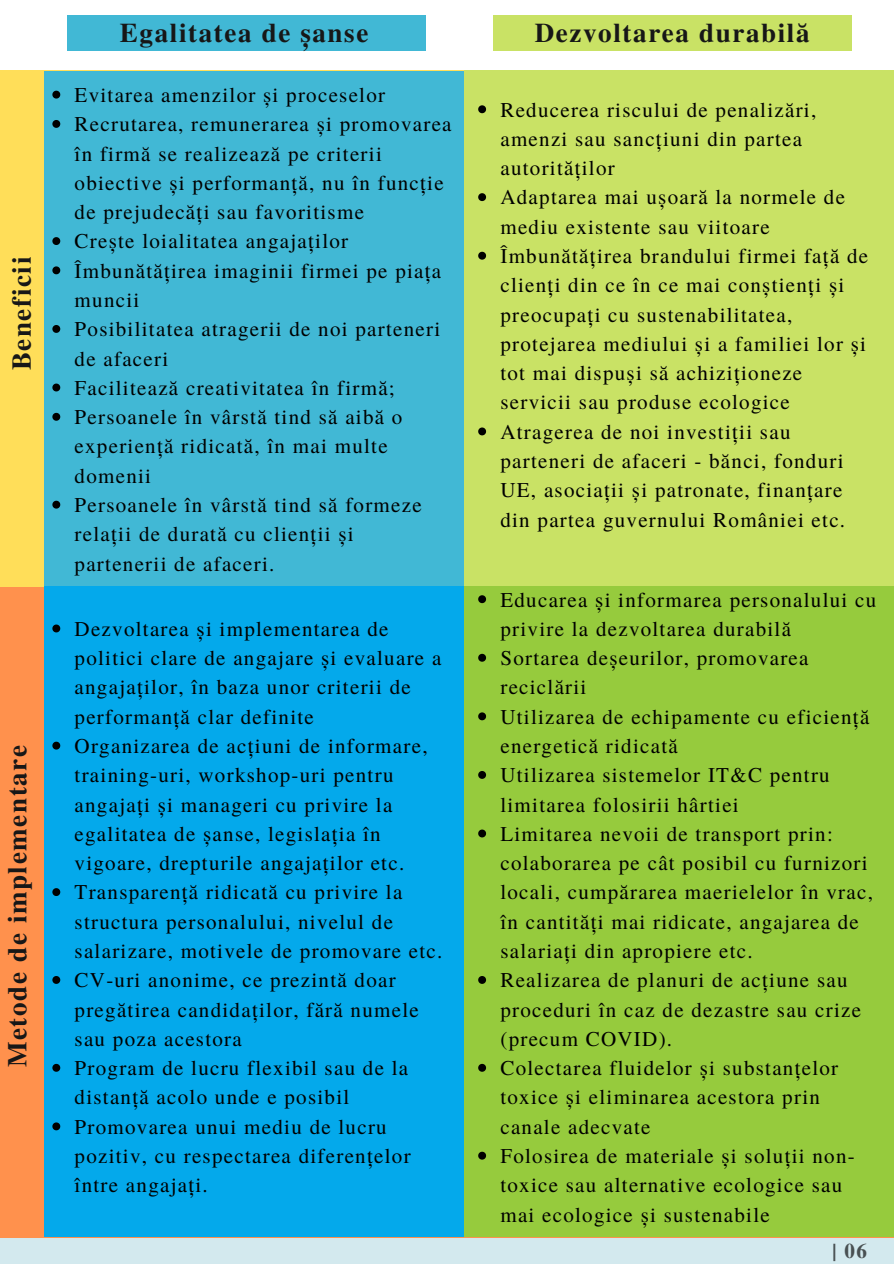
<style>
.page{position:relative;width:894px;height:1264px;background:#fff}
.page>*{position:absolute;margin:0;border:0;box-sizing:border-box;transform-origin:0 0}
.t1{font:700 27px "Te X Gyre Termes";letter-spacing:.06em;color:#171717}
.t2{font:21px/29.2px "Te X Gyre Termes";letter-spacing:.06em;color:#000}
.t3{font:700 21px "Te X Gyre Termes";color:#495052}
</style>
<div class="page">
<div style="left:0;top:1237px;width:893px;height:26px;background:#d3e9ee"></div>
<div style="left:0;top:576px;width:893px;height:661px;background:#ff914d"></div>
<div style="left:0;top:70px;width:893px;height:516px;background:#ffde59"></div>
<div style="left:45px;top:71px;width:436px;height:523px;background:#41b8d5"></div>
<svg style="left:52px;top:91px;width:8px;height:8px"></svg>
<svg style="left:52px;top:120px;width:8px;height:8px"></svg>
<svg style="left:52px;top:237px;width:8px;height:8px"></svg>
<svg style="left:52px;top:266px;width:8px;height:8px"></svg>
<svg style="left:52px;top:325px;width:8px;height:8px"></svg>
<svg style="left:52px;top:383px;width:8px;height:8px"></svg>
<svg style="left:52px;top:413px;width:8px;height:8px"></svg>
<svg style="left:52px;top:500px;width:8px;height:8px"></svg>
<div style="left:464px;top:70px;width:429px;height:516px;background:#c9e265"></div>
<svg style="left:478px;top:105px;width:8px;height:8px"></svg>
<svg style="left:478px;top:193px;width:8px;height:8px"></svg>
<svg style="left:478px;top:252px;width:8px;height:8px"></svg>
<svg style="left:478px;top:427px;width:8px;height:8px"></svg>
<div style="left:45px;top:586px;width:848px;height:650px;background:#04a9eb"></div>
<svg style="left:52px;top:624px;width:8px;height:8px"></svg>
<svg style="left:52px;top:741px;width:8px;height:8px"></svg>
<svg style="left:52px;top:888px;width:8px;height:8px"></svg>
<svg style="left:52px;top:976px;width:8px;height:7px"></svg>
<svg style="left:52px;top:1063px;width:8px;height:8px"></svg>
<svg style="left:52px;top:1122px;width:8px;height:8px"></svg>
<div style="left:464px;top:586px;width:429px;height:650px;background:#96cb3d"></div>
<svg style="left:478px;top:595px;width:8px;height:8px"></svg>
<svg style="left:478px;top:654px;width:8px;height:7px"></svg>
<svg style="left:478px;top:712px;width:8px;height:8px"></svg>
<svg style="left:478px;top:771px;width:8px;height:7px"></svg>
<svg style="left:478px;top:829px;width:8px;height:8px"></svg>
<svg style="left:478px;top:976px;width:8px;height:7px"></svg>
<svg style="left:478px;top:1063px;width:8px;height:8px"></svg>
<svg style="left:478px;top:1151px;width:8px;height:8px"></svg>
<div style="left:67px;top:15px;width:358px;height:35px;background:#41b8d5"></div>
<div style="left:493px;top:15px;width:358px;height:35px;background:#c9e265"></div>
<p class="t1" style="left:1px;top:370px;width:115px;rotate:-90deg">Beneficii</p>
<p class="t1" style="left:-4px;top:1067px;width:324px;rotate:-90deg">Metode de implementare</p>
<p class="t1" style="left:120px;top:12px;width:250px">Egalitatea de șanse</p>
<p class="t1" style="left:534px;top:12px;width:276px">Dezvoltarea durabilă</p>
<p class="t2" style="left:75px;top:79px;width:378px">Evitarea amenzilor și proceselor<br>Recrutarea, remunerarea și promovarea în firmă se realizează pe criterii obiective și performanță, nu în funcție de prejudecăți sau favoritisme<br>Crește loialitatea angajaților<br>Îmbunătățirea imaginii firmei pe piața muncii<br>Posibilitatea atragerii de noi parteneri de afaceri<br>Facilitează creativitatea în firmă;<br>Persoanele în vârstă tind să aibă o experiență ridicată, în mai multe domenii<br>Persoanele în vârstă tind să formeze relații de durată cu clienții și<br>partenerii de afaceri.</p>
<p class="t2" style="left:75px;top:613px;width:369px">Dezvoltarea și implementarea de politici clare de angajare și evaluare a angajaților, în baza unor criterii de performanță clar definite<br>Organizarea de acțiuni de informare, training-uri, workshop-uri pentru angajați și manageri cu privire la egalitatea de șanse, legislația în vigoare, drepturile angajaților etc.<br>Transparență ridicată cu privire la structura personalului, nivelul de salarizare, motivele de promovare etc.<br>CV-uri anonime, ce prezintă doar pregătirea candidaților, fără numele sau poza acestora<br>Program de lucru flexibil sau de la distanță acolo unde e posibil Promovarea unui mediu de lucru pozitiv, cu respectarea diferențelor între angajați.</p>
<p class="t2" style="left:500px;top:94px;width:369px">Reducerea riscului de penalizări, amenzi sau sancțiuni din partea autorităților<br>Adaptarea mai ușoară la normele de mediu existente sau viitoare Îmbunătățirea brandului firmei față de clienți din ce în ce mai conștienți și preocupați cu sustenabilitatea, protejarea mediului și a familiei lor și tot mai dispuși să achiziționeze servicii sau produse ecologice Atragerea de noi investiții sau parteneri de afaceri - bănci, fonduri UE, asociații și patronate, finanțare din partea guvernului României etc.</p>
<p class="t2" style="left:500px;top:583px;width:377px">Educarea și informarea personalului cu privire la dezvoltarea durabilă<br>Sortarea deșeurilor, promovarea reciclării<br>Utilizarea de echipamente cu eficiență energetică ridicată<br>Utilizarea sistemelor IT&amp;C pentru limitarea folosirii hârtiei<br>Limitarea nevoii de transport prin: colaborarea pe cât posibil cu furnizori locali, cumpărarea maerielelor în vrac, în cantități mai ridicate, angajarea de salariați din apropiere etc.<br>Realizarea de planuri de acțiune sau proceduri în caz de dezastre sau crize (precum COVID).<br>Colectarea fluidelor și substanțelor toxice și eliminarea acestora prin canale adecvate<br>Folosirea de materiale și soluții non&shy;toxice sau alternative ecologice sau mai ecologice și sustenabile</p>
<p class="t3" style="left:832px;top:1234px;width:36px">| 06</p>
</div>
